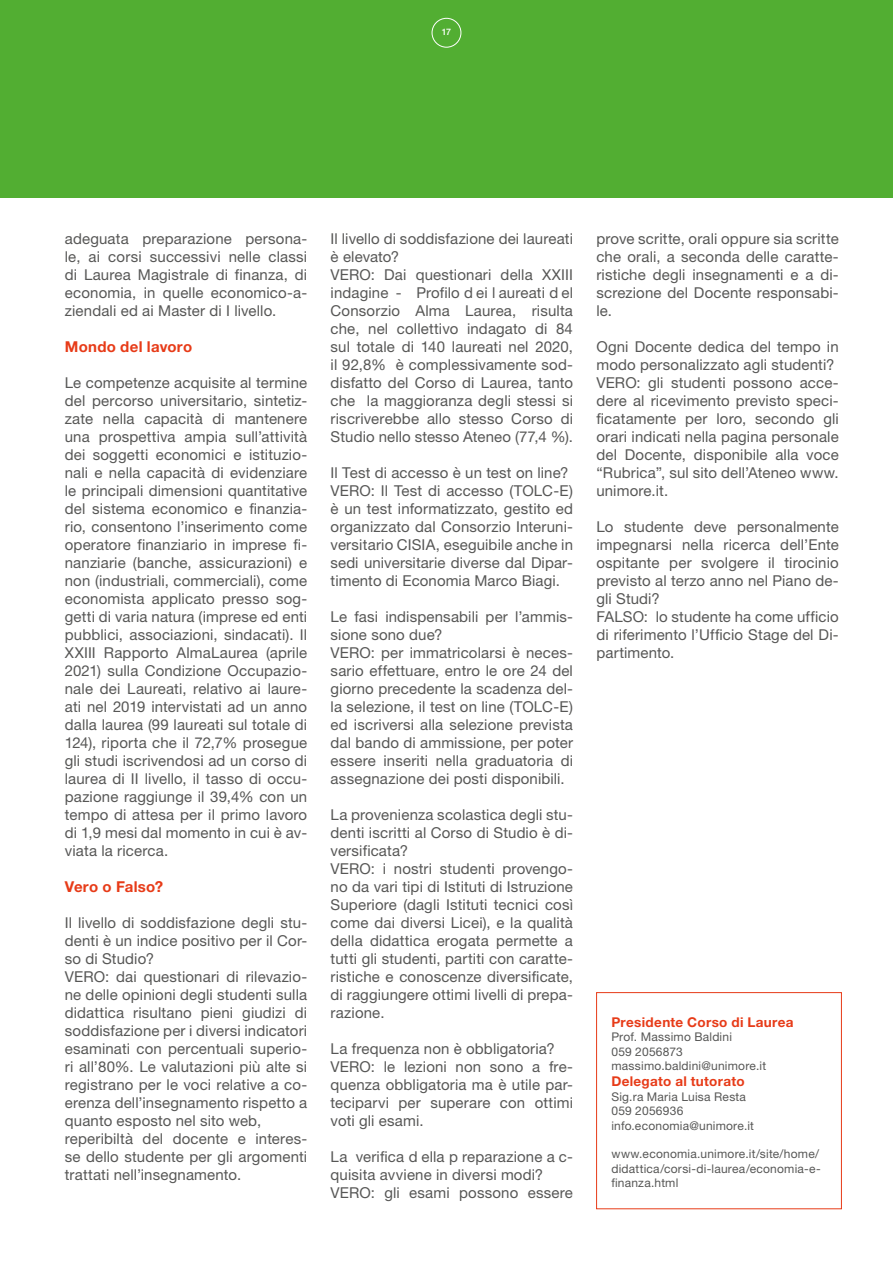
<style>
.page{position:relative;width:893px;height:1263px;background:#fff}
.page>*{position:absolute;margin:0;border:0;box-sizing:border-box;transform-origin:0 0}
.testo_base{font:15px/18px "Helvetica Neue LT Std";letter-spacing:.01em;color:#575756;text-align:justify}
.testo_base-2{font:700 15px "Helvetica Neue LT Std";letter-spacing:.02em;color:#e73b18}
.t1{font:700 13.5px "Helvetica Neue LT Std";letter-spacing:.025em;color:#e73b18}
.t2{font:12px/14.4px "Helvetica Neue LT Std";letter-spacing:.02em;color:#575756}
.t3{font:500 9px "Helvetica Neue LT Std";color:#fff}
</style>
<div class="page">
<div style="left:596px;top:992px;width:246px;height:217px;border:1px solid #e73b18"></div>
<div style="left:0;top:0;width:893px;height:197px;background:#52ae32"></div>
<div style="left:432px;top:18px;width:29px;height:29px;border:1px solid #fff;border-radius:50%"></div>
<p class="t3" style="left:442px;top:27px;width:11px">17</p>
<p class="testo_base" style="left:65px;top:229px;width:244px">adeguata preparazione persona&shy;le, ai corsi successivi nelle classi di Laurea Magistrale di finanza, di economia, in quelle economico-a&shy;ziendali ed ai Master di I livello.</p>
<p class="testo_base-2" style="left:65px;top:337px;width:129px">Mondo del lavoro</p>
<p class="testo_base" style="left:65px;top:373px;width:244px">Le competenze acquisite al termine del percorso universitario, sintetiz&shy;zate nella capacità di mantenere una prospettiva ampia sull’attività dei soggetti economici e istituzio&shy;nali e nella capacità di evidenziare le principali dimensioni quantitative del sistema economico e finanzia&shy;rio, consentono l’inserimento come operatore finanziario in imprese fi&shy;nanziarie (banche, assicurazioni) e non (industriali, commerciali), come economista applicato presso sog&shy;getti di varia natura (imprese ed enti pubblici, associazioni, sindacati). Il XXIII Rapporto AlmaLaurea (aprile 2021) sulla Condizione Occupazio&shy;nale dei Laureati, relativo ai laure&shy;ati nel 2019 intervistati ad un anno dalla laurea (99 laureati sul totale di 124), riporta che il 72,7% prosegue gli studi iscrivendosi ad un corso di laurea di II livello, il tasso di occu&shy;pazione raggiunge il 39,4% con un tempo di attesa per il primo lavoro di 1,9 mesi dal momento in cui è av&shy;viata la ricerca.</p>
<p class="testo_base-2" style="left:65px;top:877px;width:100px">Vero o Falso?</p>
<p class="testo_base" style="left:65px;top:913px;width:244px">Il livello di soddisfazione degli stu&shy;denti è un indice positivo per il Cor&shy;so di Studio?</p>
<p class="testo_base" style="left:65px;top:967px;width:244px">VERO: dai questionari di rilevazio&shy;ne delle opinioni degli studenti sulla didattica risultano pieni giudizi di soddisfazione per i diversi indicatori esaminati con percentuali superio&shy;ri all’80%. Le valutazioni più alte si registrano per le voci relative a co&shy;erenza dell’insegnamento rispetto a quanto esposto nel sito web,</p>
<p class="testo_base" style="left:65px;top:1129px;width:244px">reperibiltà del docente e interes&shy;se dello studente per gli argomenti trattati nell’insegnamento.</p>
<p class="testo_base" style="left:331px;top:229px;width:244px;text-align:left">Il livello di soddisfazione dei laureati è elevato?<br>VERO: Dai questionari della XXIII indagine - Profilo d ei l aureati d el Consorzio Alma Laurea, risulta che, nel collettivo indagato di 84 sul totale di 140 laureati nel 2020, il 92,8% è complessivamente sod&shy;disfatto del Corso di Laurea, tanto che la maggioranza degli stessi si riscriverebbe allo stesso Corso di Studio nello stesso Ateneo (77,4 %).</p>
<p class="testo_base" style="left:331px;top:463px;width:244px;text-align:left">Il Test di accesso è un test on line?<br>VERO: Il Test di accesso (TOLC-E) è un test informatizzato, gestito ed organizzato dal Consorzio Interuni&shy;versitario CISIA, eseguibile anche in sedi universitarie diverse dal Dipar&shy;timento di Economia Marco Biagi.</p>
<p class="testo_base" style="left:331px;top:607px;width:244px;text-align:left">Le fasi indispensabili per l’ammis&shy;sione sono due?<br>VERO: per immatricolarsi è neces&shy;sario effettuare, entro le ore 24 del giorno precedente la scadenza del&shy;la selezione, il test on line (TOLC-E) ed iscriversi alla selezione prevista dal bando di ammissione, per poter essere inseriti nella graduatoria di assegnazione dei posti disponibili.</p>
<p class="testo_base" style="left:331px;top:805px;width:244px;text-align:left">La provenienza scolastica degli stu&shy;denti iscritti al Corso di Studio è di&shy;versificata?<br>VERO: i nostri studenti provengo&shy;no da vari tipi di Istituti di Istruzione Superiore (dagli Istituti tecnici così come dai diversi Licei), e la qualità della didattica erogata permette a tutti gli studenti, partiti con caratte&shy;ristiche e conoscenze diversificate, di raggiungere ottimi livelli di prepa&shy;razione.</p>
<p class="testo_base" style="left:331px;top:1039px;width:244px;text-align:left">La frequenza non è obbligatoria?<br>VERO: le lezioni non sono a fre&shy;quenza obbligatoria ma è utile par&shy;teciparvi per superare con ottimi voti gli esami.</p>
<p class="testo_base" style="left:331px;top:1147px;width:244px;text-align:left">La verifica d ella p reparazione a c&shy;quisita avviene in diversi modi?<br>VERO: gli esami possono essere</p>
<p class="testo_base" style="left:596px;top:229px;width:244px">prove scritte, orali oppure sia scritte che orali, a seconda delle caratte&shy;ristiche degli insegnamenti e a di&shy;screzione del Docente responsabi&shy;le.</p>
<p class="testo_base" style="left:596px;top:337px;width:244px">Ogni Docente dedica del tempo in modo personalizzato agli studenti?</p>
<p class="testo_base" style="left:596px;top:373px;width:244px">VERO: gli studenti possono acce&shy;dere al ricevimento previsto speci&shy;ficatamente per loro, secondo gli orari indicati nella pagina personale del Docente, disponibile alla voce “Rubrica”, sul sito dell’Ateneo www. unimore.it.</p>
<p class="testo_base" style="left:596px;top:517px;width:244px">Lo studente deve personalmente impegnarsi nella ricerca dell’Ente ospitante per svolgere il tirocinio previsto al terzo anno nel Piano de&shy;gli Studi?</p>
<p class="testo_base" style="left:596px;top:607px;width:244px">FALSO: lo studente ha come ufficio di riferimento l’Ufficio Stage del Di&shy;partimento.</p>
<p class="t1" style="left:611px;top:1014px;width:184px">Presidente Corso di Laurea</p>
<p class="t2" style="left:611px;top:1030px;width:122px">Prof. Massimo Baldini</p>
<p class="t2" style="left:611px;top:1044px;width:73px">059 2056873</p>
<p class="t2" style="left:611px;top:1058px;width:156px">massimo.baldini@unimore.it</p>
<p class="t1" style="left:611px;top:1073px;width:135px">Delegato al tutorato</p>
<p class="t2" style="left:611px;top:1089px;width:136px">Sig.ra Maria Luisa Resta</p>
<p class="t2" style="left:611px;top:1103px;width:73px">059 2056936</p>
<p class="t2" style="left:611px;top:1118px;width:144px">info.economia@unimore.it</p>
<p class="t2" style="left:611px;top:1147px;width:211px">www.economia.unimore.it/site/home/ didattica/corsi-di-laurea/economia-e&shy;finanza.html</p>
</div>
